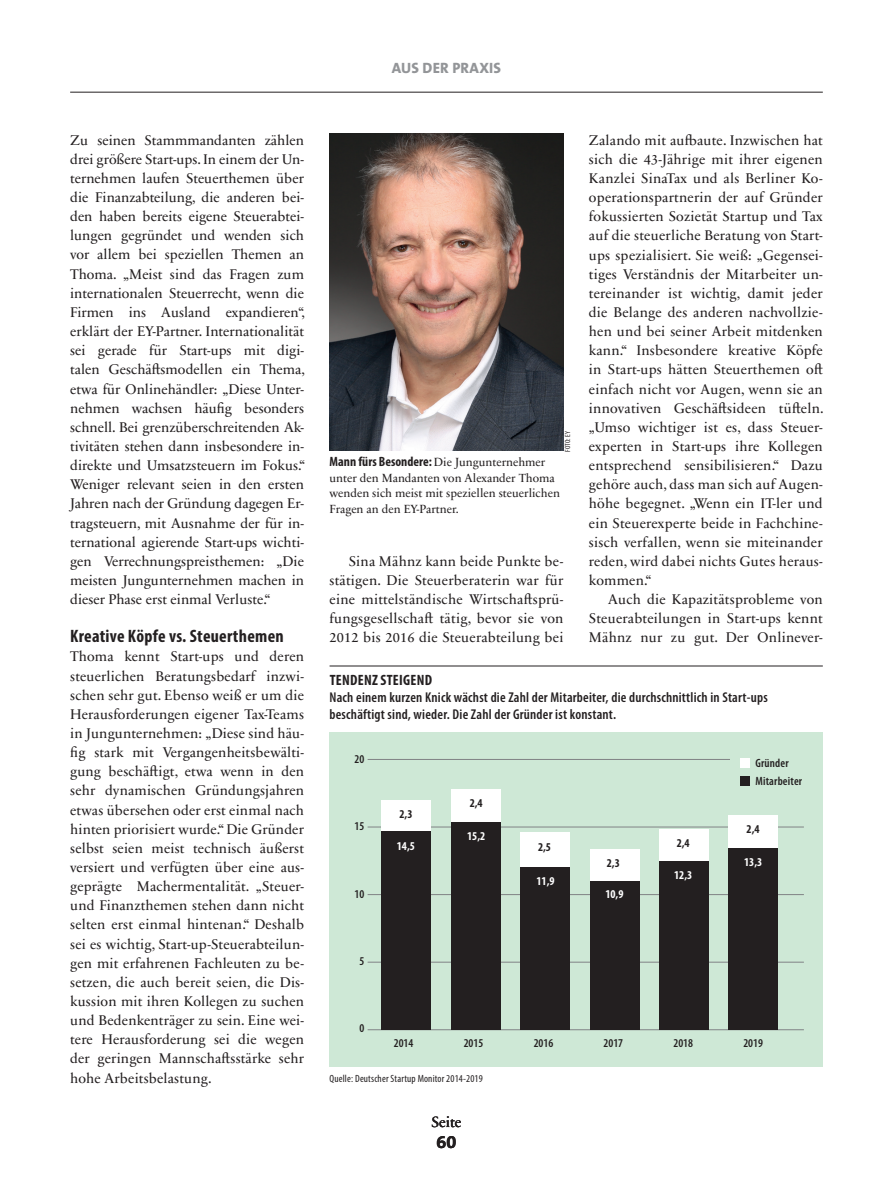
<style>
.page{position:relative;width:893px;height:1191px;background:#fff}
.page>*{position:absolute;margin:0;border:0;box-sizing:border-box;transform-origin:0 0}
.t1{font:700 condensed 18px "Myriad Pro";letter-spacing:.015em;color:#231f20}
.t2{font:700 18px "The Sans B W7";color:#231f20}
.t3{font:700 condensed 15px "Myriad Pro";letter-spacing:.02em;color:#231f20}
.t4{font:800 15px "The Sans B W8";letter-spacing:.015em;color:#939598}
.t5{font:15px "Sabon Next LT Pro";color:#231f20}
.t6{font:14.25px/19.2px "Sabon Next LT Pro";letter-spacing:.015em;color:#231f20;text-align:justify}
.t7{font:600 condensed 14.25px/17px "Myriad Pro";letter-spacing:.015em;color:#231f20}
.t8{font:700 condensed 13.5px "Myriad Pro";color:#231f20}
.t9{font:12px/15.9px "Sabon Next LT Pro";color:#231f20}
.t10{font:600 condensed 12px/18px "Myriad Pro";letter-spacing:.01em;color:#231f20}
.t11{font:700 condensed 12px "Myriad Pro";color:#fff}
.t12{font:700 condensed 12px "Myriad Pro";color:#231f20}
.t13{font:condensed 10.5px "Myriad Pro";letter-spacing:.015em;color:#231f20}
.t14{font:condensed 7.5px "Myriad Pro";letter-spacing:.01em;color:#231f20}
.s1{font-family:"Sabon Next LT Pro";font-weight:400;font-stretch:normal;font-size:12px}
</style>
<div class="page">
<hr style="left:70px;top:92px;width:753px;height:1px;background:#231f20">
<div style="left:330px;top:732px;width:493px;height:335px;background:#cee8d6"></div>
<hr style="left:330px;top:665px;width:493px;height:1px;background:#231f20">
<hr style="left:368px;top:1029px;width:436px;height:1px;background:#808285">
<hr style="left:368px;top:962px;width:436px;height:1px;background:#808285">
<hr style="left:368px;top:894px;width:436px;height:1px;background:#808285">
<hr style="left:368px;top:826px;width:436px;height:1px;background:#808285">
<hr style="left:368px;top:759px;width:436px;height:1px;background:#808285">
<div style="left:381px;top:800px;width:50px;height:31px;background:#fff"></div>
<div style="left:451px;top:789px;width:50px;height:33px;background:#fff"></div>
<div style="left:520px;top:832px;width:50px;height:35px;background:#fff"></div>
<div style="left:589px;top:849px;width:50px;height:31px;background:#fff"></div>
<div style="left:659px;top:828px;width:50px;height:33px;background:#fff"></div>
<div style="left:728px;top:815px;width:50px;height:32px;background:#fff"></div>
<div style="left:381px;top:831px;width:50px;height:198px;background:#231f20"></div>
<div style="left:451px;top:822px;width:50px;height:207px;background:#231f20"></div>
<div style="left:520px;top:867px;width:50px;height:162px;background:#231f20"></div>
<div style="left:589px;top:880px;width:50px;height:149px;background:#231f20"></div>
<div style="left:659px;top:861px;width:50px;height:168px;background:#231f20"></div>
<div style="left:728px;top:847px;width:50px;height:182px;background:#231f20"></div>
<div style="left:730px;top:751px;width:78px;height:46px;background:#cee8d6"></div>
<div style="left:740px;top:758px;width:10px;height:10px;background:#fff"></div>
<div style="left:740px;top:776px;width:10px;height:10px;background:#231f20"></div>
<img style="left:330px;top:134px;width:233px;height:316px">
<p class="t6" style="left:70px;top:130px;width:237px">Zu seinen Stammmandanten zählen drei größere Start-ups. In einem der Un&shy;ternehmen laufen Steuerthemen über die Finanzabteilung, die anderen bei&shy;den haben bereits eigene Steuerabtei&shy;lungen gegründet und wenden sich vor allem bei speziellen Themen an Thoma. „Meist sind das Fragen zum internationalen Steuerrecht, wenn die Firmen ins Ausland expandieren“, erklärt der EY-Partner. Internationalität sei gerade für Start-ups mit digi&shy;talen Geschäftsmodellen ein Thema, etwa für Onlinehändler: „Diese Unter&shy;nehmen wachsen häufig besonders schnell. Bei grenzüberschreitenden Ak&shy;tivitäten stehen dann insbesondere in&shy;direkte und Umsatzsteuern im Fokus.“ Weniger relevant seien in den ersten Jahren nach der Gründung dagegen Er&shy;tragsteuern, mit Ausnahme der für in&shy;ternational agierende Start-ups wichti&shy;gen Verrechnungspreisthemen: „Die meisten Jungunternehmen machen in dieser Phase erst einmal Verluste.“</p>
<p class="t1" style="left:70px;top:625px;width:215px">Kreative Köpfe vs. Steuerthemen</p>
<p class="t6" style="left:70px;top:646px;width:235px">Thoma kennt Start-ups und deren steuerlichen Beratungsbedarf inzwi&shy;schen sehr gut. Ebenso weiß er um die Herausforderungen eigener Tax-Teams in Jungunternehmen: „Diese sind häu&shy;fig stark mit Vergangenheitsbewälti&shy;gung beschäftigt, etwa wenn in den sehr dynamischen Gründungsjahren etwas übersehen oder erst einmal nach hinten priorisiert wurde.“ Die Gründer selbst seien meist technisch äußerst versiert und verfügten über eine aus&shy;geprägte Machermentalität. „Steuer&shy;und Finanzthemen stehen dann nicht selten erst einmal hintenan.“ Deshalb sei es wichtig, Start-up-Steuerabteilun&shy;gen mit erfahrenen Fachleuten zu be&shy;setzen, die auch bereit seien, die Dis&shy;kussion mit ihren Kollegen zu suchen und Bedenkenträger zu sein. Eine wei&shy;tere Herausforderung sei die wegen der geringen Mannschaftsstärke sehr hohe Arbeitsbelastung.</p>
<p class="t4" style="left:392px;top:58px;width:111px">AUS DER PRAXIS</p>
<p class="t14" style="left:563px;top:452px;width:22px;rotate:-90deg">FOTO: EY</p>
<p class="t8" style="left:330px;top:452px;width:217px">Mann fürs Besondere: <span class="s1">Die Jungunternehmer</span></p>
<p class="t9" style="left:330px;top:469px;width:232px">unter den Mandanten von Alexander Thoma wenden sich meist mit speziellen steuerlichen<br>Fragen an den EY-Partner.</p>
<p class="t6" style="left:330px;top:551px;width:235px;text-indent:19px">Sina Mähnz kann beide Punkte be&shy;stätigen. Die Steuerberaterin war für eine mittelständische Wirtschaftsprü&shy;fungsgesellschaft tätig, bevor sie von 2012 bis 2016 die Steuerabteilung bei</p>
<p class="t6" style="left:589px;top:130px;width:236px">Zalando mit aufbaute. Inzwischen hat sich die 43-Jährige mit ihrer eigenen Kanzlei SinaTax und als Berliner Ko&shy;operationspartnerin der auf Gründer fokussierten Sozietät Startup und Tax auf die steuerliche Beratung von Start&shy;ups spezialisiert. Sie weiß: „Gegensei&shy;tiges Verständnis der Mitarbeiter un&shy;tereinander ist wichtig, damit jeder die Belange des anderen nachvollzie&shy;hen und bei seiner Arbeit mitdenken kann.“ Insbesondere kreative Köpfe in Start-ups hätten Steuerthemen oft einfach nicht vor Augen, wenn sie an innovativen Geschäftsideen tüfteln. „Umso wichtiger ist es, dass Steuer&shy;experten in Start-ups ihre Kollegen entsprechend sensibilisieren.“ Dazu gehöre auch, dass man sich auf Augen&shy;höhe begegnet. „Wenn ein IT-ler und ein Steuerexperte beide in Fachchine&shy;sisch verfallen, wenn sie miteinander reden, wird dabei nichts Gutes heraus&shy;kommen.“</p>
<p class="t6" style="left:589px;top:589px;width:235px;text-indent:19px">Auch die Kapazitätsprobleme von Steuerabteilungen in Start-ups kennt Mähnz nur zu gut. Der Onlinever-</p>
<p class="t3" style="left:330px;top:671px;width:104px">TENDENZ STEIGEND</p>
<p class="t7" style="left:330px;top:689px;width:440px">Nach einem kurzen Knick wächst die Zahl der Mitarbeiter, die durchschnittlich in Start-ups beschäftigt sind, wieder. Die Zahl der Gründer ist konstant.</p>
<p class="t10" style="left:354px;top:750px;width:11px">20</p>
<p class="t10" style="left:354px;top:817px;width:11px">15</p>
<p class="t10" style="left:354px;top:885px;width:11px">10</p>
<p class="t10" style="left:359px;top:952px;width:6px">5</p>
<p class="t10" style="left:359px;top:1019px;width:6px">0</p>
<p class="t12" style="left:399px;top:806px;width:15px">2,3</p>
<p class="t11" style="left:397px;top:838px;width:20px">14,5</p>
<p class="t12" style="left:470px;top:796px;width:15px">2,4</p>
<p class="t11" style="left:467px;top:828px;width:20px">15,2</p>
<p class="t12" style="left:538px;top:839px;width:15px">2,5</p>
<p class="t11" style="left:536px;top:873px;width:20px">11,9</p>
<p class="t12" style="left:607px;top:855px;width:15px">2,3</p>
<p class="t11" style="left:605px;top:887px;width:20px">10,9</p>
<p class="t12" style="left:677px;top:835px;width:15px">2,4</p>
<p class="t11" style="left:674px;top:868px;width:20px">12,3</p>
<p class="t10" style="left:755px;top:754px;width:48px">Gründer<br>Mitarbeiter</p>
<p class="t12" style="left:747px;top:821px;width:15px">2,4</p>
<p class="t11" style="left:744px;top:854px;width:20px">13,3</p>
<p class="t10" style="left:394px;top:1033px;width:21px">2014</p>
<p class="t10" style="left:464px;top:1033px;width:21px">2015</p>
<p class="t10" style="left:534px;top:1033px;width:21px">2016</p>
<p class="t10" style="left:604px;top:1033px;width:21px">2017</p>
<p class="t10" style="left:673px;top:1033px;width:21px">2018</p>
<p class="t10" style="left:743px;top:1033px;width:21px">2019</p>
<p class="t13" style="left:330px;top:1072px;width:155px">Quelle: Deutscher Startup Monitor 2014-2019</p>
<p class="t5" style="left:431px;top:1110px;width:32px">Seite</p>
<p class="t2" style="left:437px;top:1130px;width:21px">60</p>
</div>
